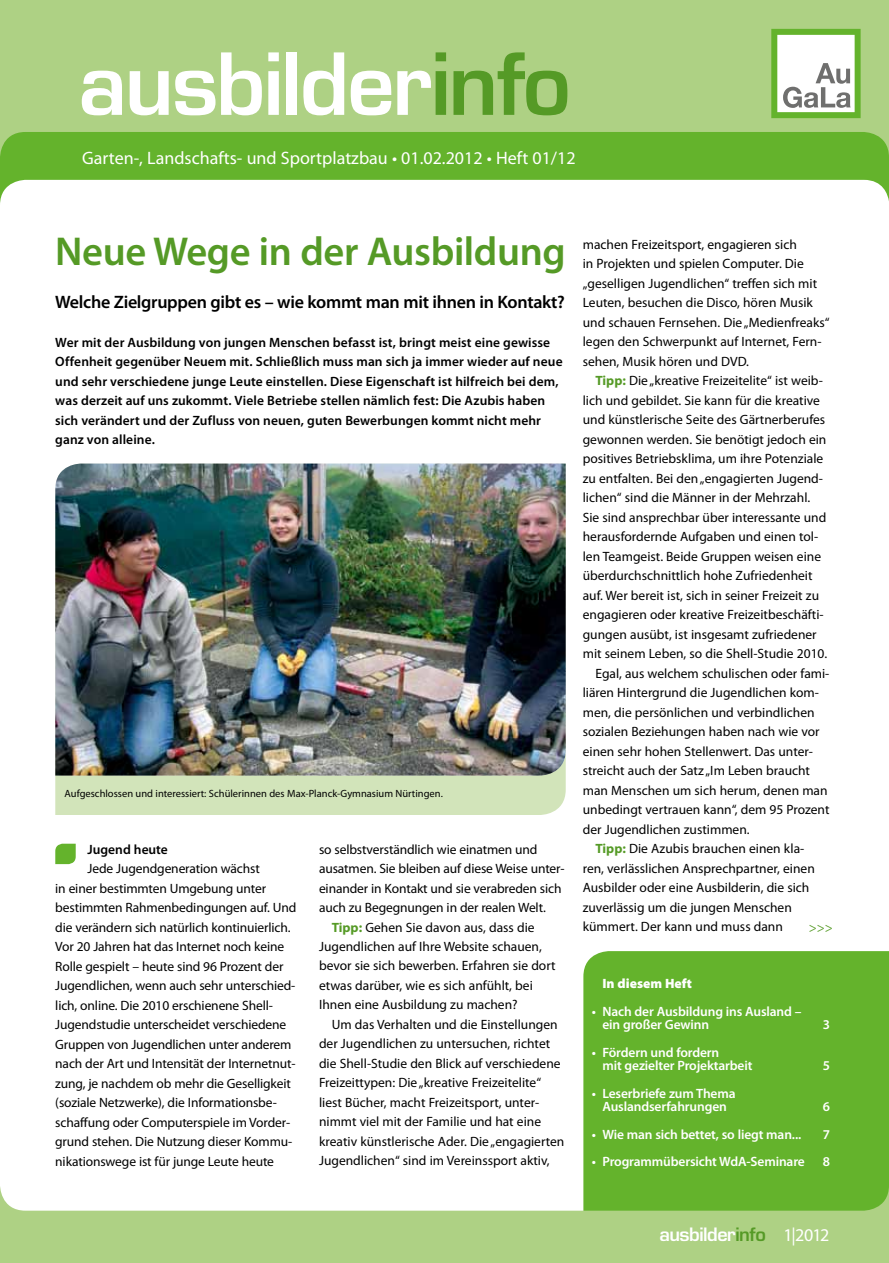
<style>
.page{position:relative;width:889px;height:1263px;background:#fff}
.page>*{position:absolute;margin:0;border:0;box-sizing:border-box;transform-origin:0 0}
.t1{font:600 83.25px "Eurostile";letter-spacing:-.025em;color:#fff}
.t2{font:600 40.5px "Myriad Pro";letter-spacing:-.01em;color:#559a26}
.t3{font:18px "Myriad Pro";color:#fff}
.t4{font:600 18px "Myriad Pro";letter-spacing:-.015em;color:#000}
.t5{font:600 18px "Eurostile";letter-spacing:-.025em;color:#fff}
.t6{font:13.5px/19.5px "Myriad Pro";color:#000}
.t7{font:600 13.5px/19.5px "Myriad Pro";letter-spacing:.005em;color:#000}
.t8{font:600 13.5px/13.5px "Myriad Pro";letter-spacing:-.01em;color:#fff}
.t9{font:900 13.5px "Myriad Pro";color:#fff}
.t10{font:13.5px "Myriad Pro";color:#559a26}
.t11{font:10.5px "Myriad Pro";color:#000}
.s1{color:#559a26}
.s2{font-weight:700;color:#559a26}
.s3{font-family:"Myriad Pro";font-weight:400}
</style>
<div class="page">
<svg style="left:55px;top:844px;width:21px;height:20px"></svg>
<div style="left:583px;top:951px;width:306px;height:210px;background:#64b32c"></div>
<div style="left:55px;top:776px;width:511px;height:39px;background:#d2e4ba"></div>
<img style="left:55px;top:464px;width:511px;height:312px">
<div style="left:0;top:0;width:889px;height:162px;background:#aed184"></div>
<svg style="left:771px;top:29px;width:89px;height:89px;background:#c7dbba"></svg>
<svg style="left:0;top:132px;width:889px;height:71px;fill:#64b32c"></svg>
<svg style="left:0;top:1161px;width:889px;height:102px;fill:#aed184"></svg>
<h1 class="t1" style="left:78px;top:32px;width:494px">ausbilder<span class="s1">info</span></h1>
<h3 class="t3" style="left:82px;top:147px;width:495px">Garten-, Landschafts- und Sportplatzbau • 01.02.2012 • Heft 01/12</h3>
<h2 class="t2" style="left:55px;top:226px;width:512px">Neue Wege in der Ausbildung</h2>
<h3 class="t4" style="left:55px;top:290px;width:511px">Welche Zielgruppen gibt es – wie kommt man mit ihnen in Kontakt?</h3>
<p class="t7" style="left:55px;top:332px;width:509px">Wer mit der Ausbildung von jungen Menschen befasst ist, bringt meist eine gewisse Offenheit gegenüber Neuem mit. Schließlich muss man sich ja immer wieder auf neue und sehr verschiedene junge Leute einstellen. Diese Eigenschaft ist hilfreich bei dem, was derzeit auf uns zukommt. Viele Betriebe stellen nämlich fest: Die Azubis haben sich verändert und der Zufluss von neuen, guten Bewerbungen kommt nicht mehr ganz von alleine.</p>
<p class="t11" style="left:65px;top:787px;width:380px">Aufgeschlossen und interessiert: Schülerinnen des Max-Planck-Gymnasium Nürtingen.</p>
<p class="t7" style="left:88px;top:839px;width:82px">Jugend heute</p>
<p class="t6" style="left:55px;top:859px;width:243px;text-indent:32px">Jede Jugendgeneration wächst<br>in einer bestimmten Umgebung unter bestimmten Rahmenbedingungen auf. Und die verändern sich natürlich kontinuierlich.<br>Vor 20 Jahren hat das Internet noch keine Rolle gespielt – heute sind 96 Prozent der Jugendlichen, wenn auch sehr unterschied&shy;lich, online. Die 2010 erschienene Shell-Jugendstudie unterscheidet verschiedene Gruppen von Jugendlichen unter anderem nach der Art und Intensität der Internetnut&shy;zung, je nachdem ob mehr die Geselligkeit (soziale Netzwerke), die Informationsbe&shy;schaffung oder Computerspiele im Vorder&shy;grund stehen. Die Nutzung dieser Kommu&shy;nikationswege ist für junge Leute heute</p>
<p class="t6" style="left:319px;top:839px;width:220px">so selbstverständlich wie einatmen und</p>
<p class="t6" style="left:319px;top:858px;width:247px">ausatmen. Sie bleiben auf diese Weise unter-</p>
<p class="t6" style="left:319px;top:878px;width:244px">einander in Kontakt und sie verabreden sich</p>
<p class="t6" style="left:319px;top:897px;width:228px">auch zu Begegnungen in der realen Welt.</p>
<p class="t6" style="left:332px;top:917px;width:204px"><span class="s2">Tipp:</span> Gehen Sie davon aus, dass die</p>
<p class="t6" style="left:319px;top:936px;width:224px">Jugendlichen auf Ihre Website schauen,</p>
<p class="t6" style="left:319px;top:956px;width:238px">bevor sie sich bewerben. Erfahren sie dort</p>
<p class="t6" style="left:319px;top:975px;width:215px">etwas darüber, wie es sich anfühlt, bei</p>
<p class="t6" style="left:319px;top:995px;width:200px">Ihnen eine Ausbildung zu machen?</p>
<p class="t6" style="left:332px;top:1014px;width:227px">Um das Verhalten und die Einstellungen</p>
<p class="t6" style="left:319px;top:1034px;width:233px">der Jugendlichen zu untersuchen, richtet</p>
<p class="t6" style="left:319px;top:1053px;width:243px">die Shell-Studie den Blick auf verschiedene</p>
<p class="t6" style="left:319px;top:1073px;width:224px">Freizeittypen: Die „kreative Freizeitelite“</p>
<p class="t6" style="left:319px;top:1092px;width:222px">liest Bücher, macht Freizeitsport, unter-</p>
<p class="t6" style="left:319px;top:1112px;width:224px">nimmt viel mit der Familie und hat eine</p>
<p class="t6" style="left:319px;top:1131px;width:247px">kreativ künstlerische Ader. Die „engagierten</p>
<p class="t6" style="left:319px;top:1151px;width:232px">Jugendlichen“ sind im Vereinssport aktiv,</p>
<p class="t6" style="left:583px;top:234px;width:248px">machen Freizeitsport, engagieren sich<br>in Projekten und spielen Computer. Die „geselligen Jugendlichen“ treffen sich mit Leuten, besuchen die Disco, hören Musik und schauen Fernsehen. Die „Medienfreaks“ legen den Schwerpunkt auf Internet, Fern&shy;sehen, Musik hören und DVD.</p>
<p class="t6" style="left:595px;top:371px;width:229px"><span class="s2">Tipp:</span> Die „kreative Freizeitelite“ ist weib-</p>
<p class="t6" style="left:583px;top:390px;width:239px">lich und gebildet. Sie kann für die kreative</p>
<p class="t6" style="left:583px;top:410px;width:244px">und künstlerische Seite des Gärtnerberufes</p>
<p class="t6" style="left:583px;top:429px;width:245px">gewonnen werden. Sie benötigt jedoch ein</p>
<p class="t6" style="left:583px;top:449px;width:242px">positives Betriebsklima, um ihre Potenziale</p>
<p class="t6" style="left:583px;top:468px;width:242px">zu entfalten. Bei den „engagierten Jugend-</p>
<p class="t6" style="left:583px;top:488px;width:229px">lichen“ sind die Männer in der Mehrzahl.</p>
<p class="t6" style="left:583px;top:507px;width:245px">Sie sind ansprechbar über interessante und</p>
<p class="t6" style="left:583px;top:527px;width:237px">herausfordernde Aufgaben und einen tol-</p>
<p class="t6" style="left:583px;top:546px;width:240px">len Teamgeist. Beide Gruppen weisen eine</p>
<p class="t6" style="left:583px;top:566px;width:231px">überdurchschnittlich hohe Zufriedenheit</p>
<p class="t6" style="left:583px;top:585px;width:238px">auf. Wer bereit ist, sich in seiner Freizeit zu</p>
<p class="t6" style="left:583px;top:605px;width:242px">engagieren oder kreative Freizeitbeschäfti-</p>
<p class="t6" style="left:583px;top:624px;width:235px">gungen ausübt, ist insgesamt zufriedener</p>
<p class="t6" style="left:583px;top:644px;width:246px">mit seinem Leben, so die Shell-Studie 2010.</p>
<p class="t6" style="left:595px;top:663px;width:235px">Egal, aus welchem schulischen oder fami-</p>
<p class="t6" style="left:583px;top:683px;width:238px">liären Hintergrund die Jugendlichen kom-</p>
<p class="t6" style="left:583px;top:702px;width:233px">men, die persönlichen und verbindlichen</p>
<p class="t6" style="left:583px;top:722px;width:238px">sozialen Beziehungen haben nach wie vor</p>
<p class="t6" style="left:583px;top:741px;width:232px">einen sehr hohen Stellenwert. Das unter-</p>
<p class="t6" style="left:583px;top:761px;width:229px">streicht auch der Satz „Im Leben braucht</p>
<p class="t6" style="left:583px;top:780px;width:246px">man Menschen um sich herum, denen man</p>
<p class="t6" style="left:583px;top:800px;width:248px">unbedingt vertrauen kann“, dem 95 Prozent</p>
<p class="t6" style="left:583px;top:819px;width:168px">der Jugendlichen zustimmen.</p>
<p class="t6" style="left:595px;top:839px;width:210px"><span class="s2">Tipp:</span> Die Azubis brauchen einen kla-</p>
<p class="t6" style="left:583px;top:858px;width:234px">ren, verlässlichen Ansprechpartner, einen</p>
<p class="t6" style="left:583px;top:878px;width:228px">Ausbilder oder eine Ausbilderin, die sich</p>
<p class="t6" style="left:583px;top:897px;width:211px">zuverlässig um die jungen Menschen</p>
<p class="t6" style="left:583px;top:917px;width:202px">kümmert. Der kann und muss dann</p>
<p class="t10" style="left:808px;top:919px;width:26px">&gt;&gt;&gt;</p>
<p class="t9" style="left:602px;top:974px;width:91px">In diesem Heft</p>
<p class="t8" style="left:602px;top:1004px;width:201px;text-indent:-11px">• Nach der Ausbildung ins Ausland – ein großer Gewinn</p>
<p class="t8" style="left:602px;top:1045px;width:152px;text-indent:-11px">• Fördern und fordern<br>mit gezielter Projektarbeit</p>
<p class="t8" style="left:592px;top:1086px;width:145px;text-align:center">• Leserbriefe zum Thema<br>Auslandserfahrungen</p>
<p class="t8" style="left:823px;top:1017px;width:9px">3</p>
<p class="t8" style="left:823px;top:1058px;width:9px">5</p>
<p class="t8" style="left:823px;top:1099px;width:9px">6</p>
<p class="t8" style="left:592px;top:1127px;width:211px">• Wie man sich bettet, so liegt man...</p>
<p class="t8" style="left:823px;top:1127px;width:9px">7</p>
<p class="t8" style="left:592px;top:1154px;width:214px">• Programmübersicht WdA-Seminare</p>
<p class="t8" style="left:823px;top:1154px;width:9px">8</p>
<h3 class="t5" style="left:659px;top:1223px;width:171px">ausbilder<span class="s1">info</span> <span class="s3">1|2012</span></h3>
</div>
